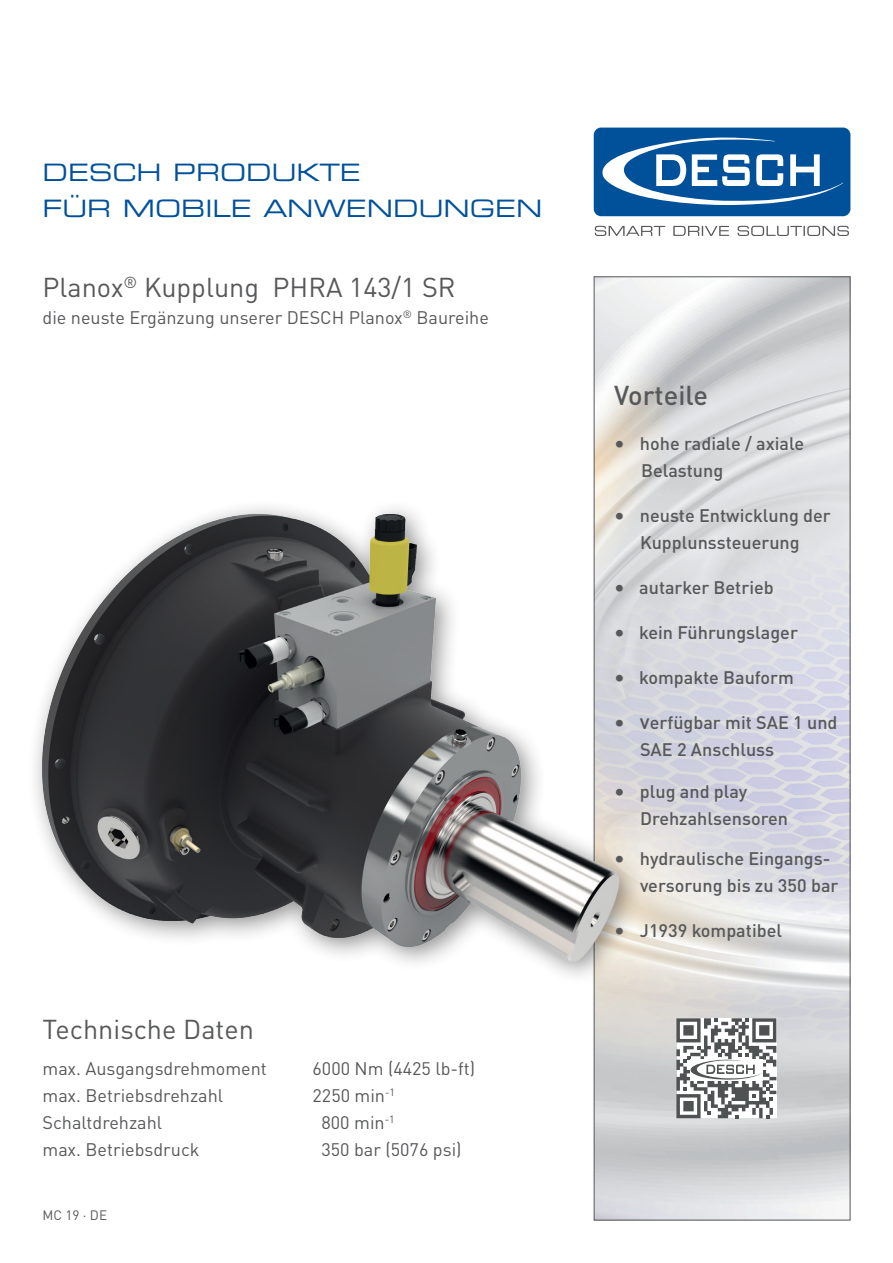
<style>
.page{position:relative;width:893px;height:1263px;background:#fff}
.page>*{position:absolute;margin:0;border:0;box-sizing:border-box;transform-origin:0 0}
.t1{font:27px "DINOT";color:#57585a}
.t2{font:500 27px "DINOT";color:#57585a}
.t3{font:24px/36px "Eurostile LT Pro Ex 2";color:#01519a}
.t4{font:500 18px/27px "DINOT";color:#57585a}
.t5{font:18px "DINOT";color:#57585a}
.t6{font:13.5px "DINOT";color:#57585a}
.s1{font-size:21px}
</style>
<div class="page">
<img style="left:596px;top:278px;width:252px;height:940px">
<div style="left:594px;top:128px;width:256px;height:88px;background:#01519a;border-radius:7px"></div>
<svg style="left:602px;top:137px;width:241px;height:69px"></svg>
<svg style="left:595px;top:226px;width:254px;height:10px"></svg>
<div style="left:26px;top:499px;width:619px;height:487px;background:#231f20;opacity:.5"></div>
<img style="left:36px;top:508px;width:589px;height:461px">
<svg style="left:676px;top:1018px;width:100px;height:100px"></svg>
<h2 class="t3" style="left:43px;top:154px;width:502px">DESCH PRODUKTE<br>FÜR MOBILE ANWENDUNGEN</h2>
<h1 class="t1" style="left:43px;top:267px;width:415px">Planox<sup>®</sup> Kupplung PHRA 143/1 SR</h1>
<p class="t5" style="left:43px;top:304px;width:448px">die neuste Ergänzung unserer DESCH Planox<sup>®</sup> Baureihe</p>
<h1 class="t1" style="left:43px;top:1008px;width:213px">Technische Daten</h1>
<p class="t5" style="left:43px;top:1055px;width:226px">max. Ausgangsdrehmoment</p>
<p class="t5" style="left:313px;top:1055px;width:164px">6000 Nm (4425 lb-ft)</p>
<p class="t5" style="left:43px;top:1082px;width:182px">max. Betriebsdrehzahl</p>
<p class="t5" style="left:313px;top:1082px;width:84px">2250 min<sup>-1</sup></p>
<p class="t5" style="left:43px;top:1109px;width:121px">Schaltdrehzahl</p>
<p class="t5" style="left:321px;top:1109px;width:75px">800 min<sup>-1</sup></p>
<p class="t5" style="left:43px;top:1136px;width:158px">max. Betriebsdruck</p>
<p class="t5" style="left:321px;top:1136px;width:142px">350 bar (5076 psi)</p>
<p class="t6" style="left:43px;top:1205px;width:66px">MC 19 · DE</p>
<h1 class="t2" style="left:614px;top:374px;width:96px">Vorteile</h1>
<p class="t4" style="left:641px;top:429px;width:165px;text-indent:-27px"><span class="s1">•</span> hohe radiale / axiale<br>Belastung</p>
<p class="t4" style="left:614px;top:501px;width:218px;text-align:center"><span class="s1">•</span> neuste Entwicklung der<br>Kupplunssteuerung</p>
<p class="t4" style="left:614px;top:573px;width:161px"><span class="s1">•</span> autarker Betrieb</p>
<p class="t4" style="left:614px;top:618px;width:185px"><span class="s1">•</span> kein Führungslager</p>
<p class="t4" style="left:614px;top:663px;width:181px"><span class="s1">•</span> kompakte Bauform</p>
<p class="t4" style="left:640px;top:708px;width:199px;text-indent:-26px"><span class="s1">• v</span>erfügbar mit SAE 1 und<br>SAE 2 Anschluss</p>
<p class="t4" style="left:640px;top:777px;width:149px;text-indent:-26px"><span class="s1">•</span> plug and play<br>Drehzahlsensoren</p>
<p class="t4" style="left:640px;top:844px;width:200px;text-indent:-26px"><span class="s1">•</span> hydraulische Eingangs&shy;versorung bis zu 350 bar</p>
<p class="t4" style="left:614px;top:916px;width:169px"><span class="s1">•</span> J1939 kompatibel</p>
</div>
